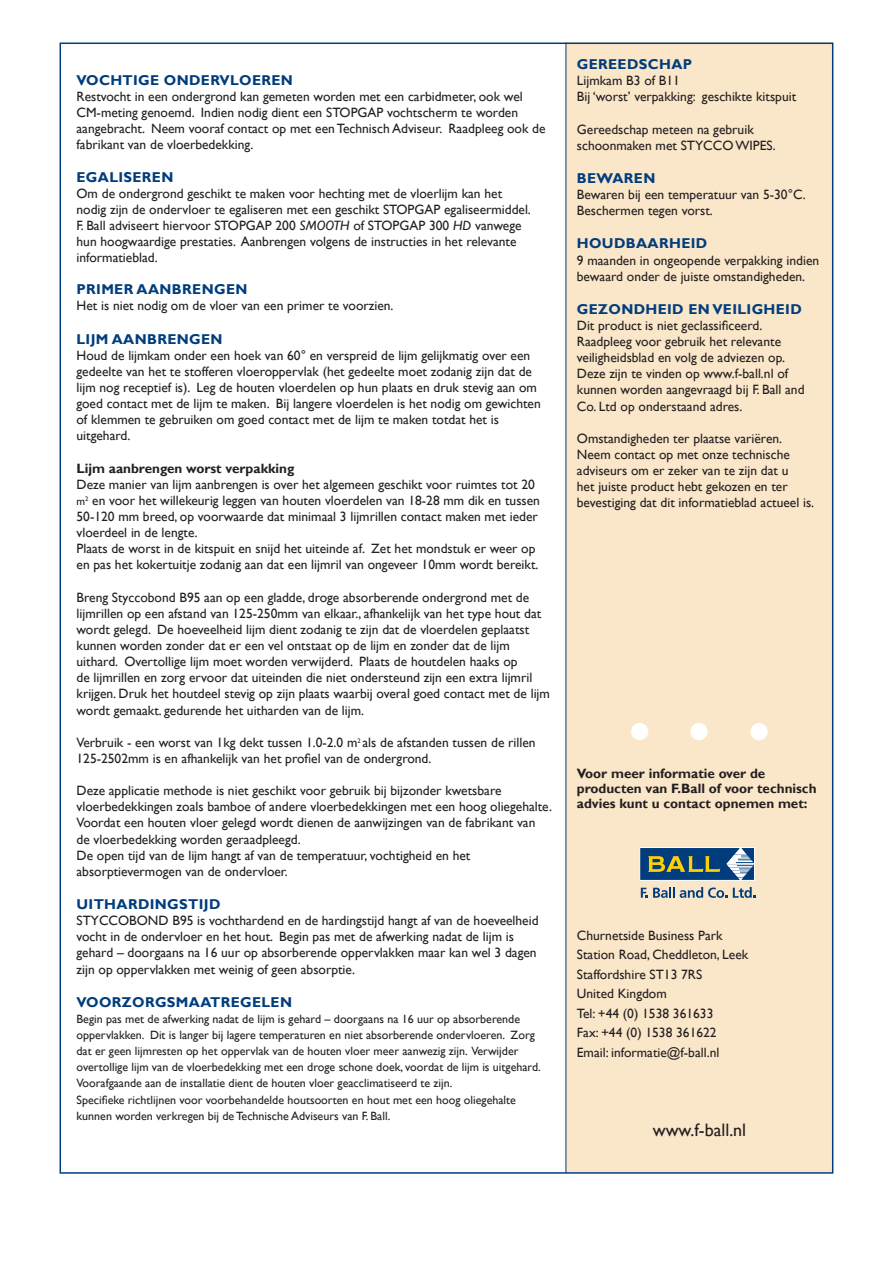
<style>
.page{position:relative;width:893px;height:1263px;background:#fff}
.page>*{position:absolute;margin:0;border:0;box-sizing:border-box;transform-origin:0 0}
.t1{font:18px "Gill Sans";color:#231f20}
.t2{font:700 14.25px "Gill Sans";letter-spacing:.025em;color:#013d7d}
.t3{font:13.5px/16px "Gill Sans";color:#231f20}
.t4{font:700 13.5px/15px "Gill Sans";color:#231f20}
.t5{font:12px/16.2px "Gill Sans";color:#231f20}
.s1{font-style:italic}
.s2{font-size:11.25px}
</style>
<div class="page">
<div style="left:566px;top:43px;width:267px;height:1129px;background:#fae6c9"></div>
<hr style="left:566px;top:43px;width:1px;height:1130px;background:#013d7d">
<div style="left:690px;top:723px;width:18px;height:17px;background:#fff;border-radius:50%"></div>
<div style="left:631px;top:723px;width:17px;height:17px;background:#fff;border-radius:50%"></div>
<div style="left:750px;top:723px;width:18px;height:17px;background:#fff;border-radius:50%"></div>
<svg style="left:641px;top:887px;width:86px;height:11px"></svg>
<svg style="left:733px;top:887px;width:22px;height:11px"></svg>
<div style="left:639px;top:847px;width:116px;height:34px;background:#013d7d;border:1px solid #fff"></div>
<svg style="left:648px;top:856px;width:72px;height:16px"></svg>
<svg style="left:726px;top:847px;width:29px;height:33px"></svg>
<p class="t2" style="left:77px;top:72px;width:218px">VOCHTIGE ONDERVLOEREN</p>
<p class="t3" style="left:77px;top:89px;width:471px">Restvocht in een ondergrond kan gemeten worden met een carbidmeter, ook wel CM-meting genoemd. Indien nodig dient een STOPGAP vochtscherm te worden aangebracht. Neem vooraf contact op met een Technisch Adviseur. Raadpleeg ook de fabrikant van de vloerbedekking.</p>
<p class="t2" style="left:77px;top:168px;width:98px">EGALISEREN</p>
<p class="t3" style="left:77px;top:185px;width:456px">Om de ondergrond geschikt te maken voor hechting met de vloerlijm kan het nodig zijn de ondervloer te egaliseren met een geschikt STOPGAP egaliseermiddel.<br>F. Ball adviseert hiervoor STOPGAP 200 <span class="s1">SMOOTH</span> of STOPGAP 300 <span class="s1">HD</span> vanwege hun hoogwaardige prestaties. Aanbrengen volgens de instructies in het relevante informatieblad.</p>
<p class="t2" style="left:77px;top:281px;width:172px">PRIMER AANBRENGEN</p>
<p class="t3" style="left:77px;top:298px;width:319px">Het is niet nodig om de vloer van een primer te voorzien.</p>
<p class="t2" style="left:77px;top:330px;width:148px">LIJM AANBRENGEN</p>
<p class="t3" style="left:77px;top:347px;width:466px">Houd de lijmkam onder een hoek van 60° en verspreid de lijm gelijkmatig over een gedeelte van het te stofferen vloeroppervlak (het gedeelte moet zodanig zijn dat de lijm nog receptief is). Leg de houten vloerdelen op hun plaats en druk stevig aan om goed contact met de lijm te maken. Bij langere vloerdelen is het nodig om gewichten of klemmen te gebruiken om goed contact met de lijm te maken totdat het is uitgehard.</p>
<p class="t4" style="left:77px;top:461px;width:219px">Lijm aanbrengen worst verpakking</p>
<p class="t3" style="left:77px;top:476px;width:465px">Deze manier van lijm aanbrengen is over het algemeen geschikt voor ruimtes tot 20 <span class="s2">m</span><sup>2</sup> en voor het willekeurig leggen van houten vloerdelen van 18-28 mm dik en tussen 50-120 mm breed, op voorwaarde dat minimaal 3 lijmrillen contact maken met ieder vloerdeel in de lengte.<br>Plaats de worst in de kitspuit en snijd het uiteinde af. Zet het mondstuk er weer op en pas het kokertuitje zodanig aan dat een lijmril van ongeveer 10mm wordt bereikt.</p>
<p class="t3" style="left:77px;top:589px;width:475px">Breng Styccobond B95 aan op een gladde, droge absorberende ondergrond met de lijmrillen op een afstand van 125-250mm van elkaar., afhankelijk van het type hout dat wordt gelegd. De hoeveelheid lijm dient zodanig te zijn dat de vloerdelen geplaatst kunnen worden zonder dat er een vel ontstaat op de lijm en zonder dat de lijm uithard. Overtollige lijm moet worden verwijderd. Plaats de houtdelen haaks op<br>de lijmrillen en zorg ervoor dat uiteinden die niet ondersteund zijn een extra lijmril krijgen. Druk het houtdeel stevig op zijn plaats waarbij overal goed contact met de lijm wordt gemaakt. gedurende het uitharden van de lijm.</p>
<p class="t3" style="left:77px;top:734px;width:461px">Verbruik - een worst van 1kg dekt tussen 1.0-2.0 m<sup>2</sup> als de afstanden tussen de rillen<br>125-2502mm is en afhankelijk van het profiel van de ondergrond.</p>
<p class="t3" style="left:77px;top:783px;width:477px">Deze applicatie methode is niet geschikt voor gebruik bij bijzonder kwetsbare vloerbedekkingen zoals bamboe of andere vloerbedekkingen met een hoog oliegehalte.<br>Voordat een houten vloer gelegd wordt dienen de aanwijzingen van de fabrikant van de vloerbedekking worden geraadpleegd.<br>De open tijd van de lijm hangt af van de temperatuur, vochtigheid en het absorptievermogen van de ondervloer.</p>
<p class="t2" style="left:77px;top:896px;width:145px">UITHARDINGSTIJD</p>
<p class="t3" style="left:77px;top:913px;width:464px">STYCCOBOND B95 is vochthardend en de hardingstijd hangt af van de hoeveelheid vocht in de ondervloer en het hout. Begin pas met de afwerking nadat de lijm is gehard – doorgaans na 16 uur op absorberende oppervlakken maar kan wel 3 dagen zijn op oppervlakken met weinig of geen absorptie.</p>
<p class="t2" style="left:77px;top:993px;width:217px">VOORZORGSMAATREGELEN</p>
<p class="t5" style="left:77px;top:1011px;width:466px">Begin pas met de afwerking nadat de lijm is gehard – doorgaans na 16 uur op absorberende oppervlakken. Dit is langer bij lagere temperaturen en niet absorberende ondervloeren. Zorg dat er geen lijmresten op het oppervlak van de houten vloer meer aanwezig zijn. Verwijder overtollige lijm van de vloerbedekking met een droge schone doek, voordat de lijm is uitgehard.<br>Voorafgaande aan de installatie dient de houten vloer geacclimatiseerd te zijn.<br>Specifieke richtlijnen voor voorbehandelde houtsoorten en hout met een hoog oliegehalte kunnen worden verkregen bij de Technische Adviseurs van F. Ball.</p>
<p class="t2" style="left:577px;top:56px;width:117px">GEREEDSCHAP</p>
<p class="t3" style="left:577px;top:73px;width:221px">Lijmkam B3 of B11<br>Bij ‘worst’ verpakking: geschikte kitspuit</p>
<p class="t3" style="left:577px;top:121px;width:200px">Gereedschap meteen na gebruik schoonmaken met STYCCO WIPES.</p>
<p class="t2" style="left:577px;top:169px;width:80px">BEWAREN</p>
<p class="t3" style="left:577px;top:187px;width:231px">Bewaren bij een temperatuur van 5-30°C.<br>Beschermen tegen vorst.</p>
<p class="t2" style="left:577px;top:235px;width:132px">HOUDBAARHEID</p>
<p class="t3" style="left:577px;top:252px;width:244px">9 maanden in ongeopende verpakking indien bewaard onder de juiste omstandigheden.</p>
<p class="t2" style="left:577px;top:300px;width:226px">GEZONDHEID EN VEILIGHEID</p>
<p class="t3" style="left:577px;top:318px;width:229px">Dit product is niet geclassificeerd.<br>Raadpleeg voor gebruik het relevante veiligheidsblad en volg de adviezen op.<br>Deze zijn te vinden op www.f-ball.nl of kunnen worden aangevraagd bij F. Ball and Co. Ltd op onderstaand adres.</p>
<p class="t3" style="left:577px;top:430px;width:239px">Omstandigheden ter plaatse variëren.<br>Neem contact op met onze technische adviseurs om er zeker van te zijn dat u<br>het juiste product hebt gekozen en ter bevestiging dat dit informatieblad actueel is.</p>
<p class="t4" style="left:577px;top:766px;width:241px">Voor meer informatie over de producten van F.Ball of voor technisch advies kunt u contact opnemen met:</p>
<p class="t3" style="left:577px;top:926px;width:173px;line-height:19.5px">Churnetside Business Park<br>Station Road, Cheddleton, Leek<br>Staffordshire ST13 7RS<br>United Kingdom<br>Tel: +44 (0) 1538 361633<br>Fax: +44 (0) 1538 361622<br>Email: informatie@f-ball.nl</p>
<h1 class="t1" style="left:653px;top:1119px;width:95px">www.f-ball.nl</h1>
</div>
